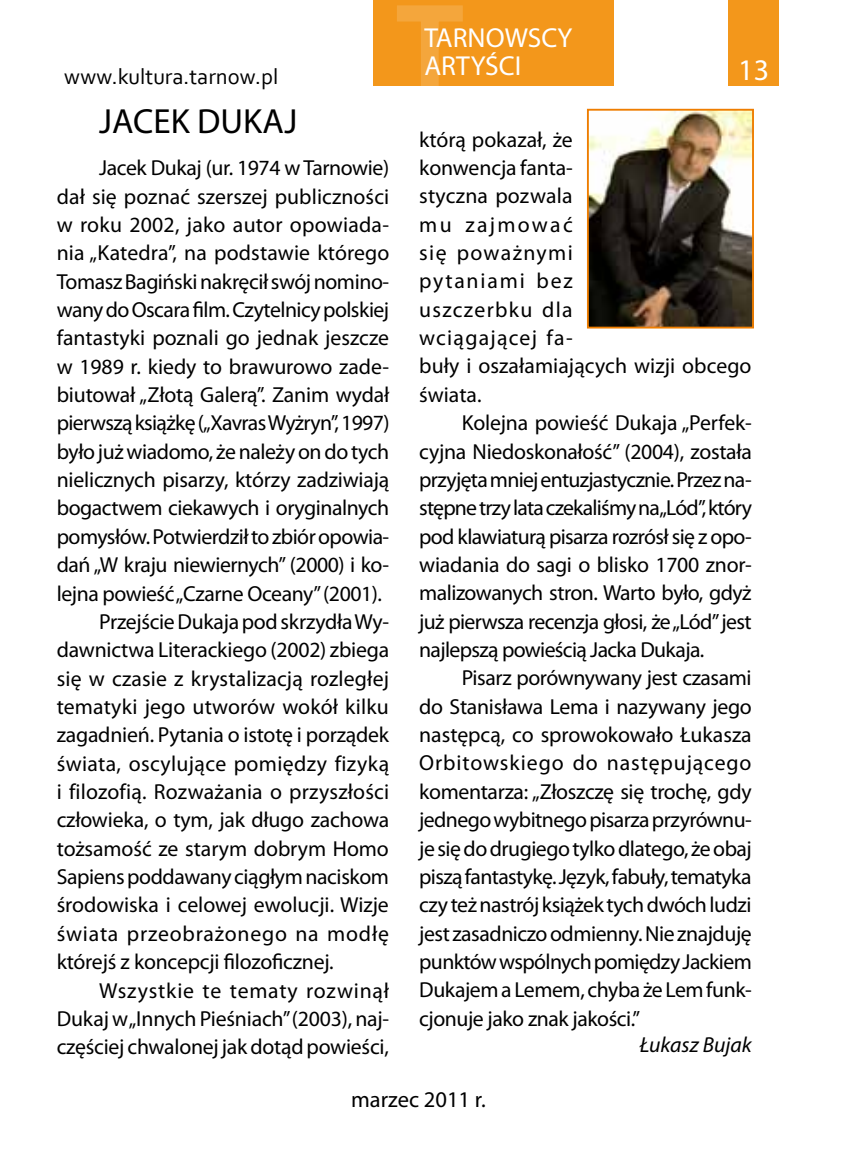
<style>
.page{position:relative;width:851px;height:1170px;background:#fff}
.page>*{position:absolute;margin:0;border:0;box-sizing:border-box;transform-origin:0 0}
.t1{font:35px "Myriad Pro";color:#000}
.t2{font:30px "Myriad Pro";color:#fff}
.t3{font:27.5px/27.5px "Myriad Pro";color:#fff}
.t4{font:22.5px "Corbel";color:#000}
.t5{font:22.5px "Myriad Pro";color:#000}
.t6{font:21.75px/28.2px "Myriad Pro";letter-spacing:-.01em;color:#000;text-align:justify}
.t7{font:21.75px/28.2px "Myriad Pro";letter-spacing:.01em;color:#000}
.t8{font:21.75px "Myriad Pro";letter-spacing:.035em;color:#000}
.t9{font:21.75px "Myriad Pro";letter-spacing:-.03em;color:#000}
.t10{font:21.75px "Myriad Pro";letter-spacing:.015em;color:#000}
.t11{font:italic 21.75px "Myriad Pro";color:#000}
</style>
<div class="page">
<div style="left:728px;top:0;width:50px;height:85px;background:#f3971b"></div>
<div style="left:373px;top:0;width:241px;height:85px;background:#f3971b"></div>
<svg style="left:394px;top:5px;width:174px;height:81px"></svg>
<img style="left:590px;top:112px;width:160px;height:213px">
<div style="left:587px;top:109px;width:166px;height:219px;border:2px solid #ee7d00"></div>
<p class="t4" style="left:64px;top:62px;width:215px">www.kultura.tarnow.pl</p>
<h1 class="t1" style="left:99px;top:99px;width:200px">JACEK DUKAJ</h1>
<p class="t6" style="left:99px;top:153px;width:291px">Jacek Dukaj (ur. 1974 w Tarnowie)</p>
<p class="t6" style="left:57px;top:182px;width:334px">dał się poznać szerszej publiczności</p>
<p class="t7" style="left:57px;top:210px;width:334px">w roku 2002, jako autor opowiada-</p>
<p class="t6" style="left:57px;top:238px;width:334px">nia „Katedra”, na podstawie którego</p>
<p class="t6" style="left:57px;top:267px;width:334px">Tomasz Bagiński nakręcił swój nomino-</p>
<p class="t6" style="left:57px;top:295px;width:334px">wany do Oscara film. Czytelnicy polskiej</p>
<p class="t6" style="left:57px;top:323px;width:334px">fantastyki poznali go jednak jeszcze</p>
<p class="t6" style="left:57px;top:352px;width:334px">w 1989 r. kiedy to brawurowo zade-</p>
<p class="t6" style="left:57px;top:380px;width:334px">biutował „Złotą Galerą”. Zanim wydał</p>
<p class="t9" style="left:57px;top:409px;width:334px">pierwszą książkę („Xavras Wyżryn”, 1997)</p>
<p class="t6" style="left:57px;top:437px;width:334px">było już wiadomo, że należy on do tych</p>
<p class="t6" style="left:57px;top:465px;width:334px">nielicznych pisarzy, którzy zadziwiają</p>
<p class="t6" style="left:57px;top:493px;width:334px">bogactwem ciekawych i oryginalnych</p>
<p class="t6" style="left:57px;top:522px;width:334px">pomysłów. Potwierdził to zbiór opowia-</p>
<p class="t6" style="left:57px;top:550px;width:334px">dań „W kraju niewiernych” (2000) i ko-</p>
<p class="t6" style="left:57px;top:578px;width:327px">lejna powieść „Czarne Oceany” (2001).</p>
<p class="t6" style="left:99px;top:607px;width:291px">Przejście Dukaja pod skrzydła Wy-</p>
<p class="t6" style="left:57px;top:635px;width:334px">dawnictwa Literackiego (2002) zbiega</p>
<p class="t6" style="left:57px;top:663px;width:334px">się w czasie z krystalizacją rozległej</p>
<p class="t6" style="left:57px;top:692px;width:333px">tematyki jego utworów wokół kilku</p>
<p class="t6" style="left:57px;top:720px;width:334px">zagadnień. Pytania o istotę i porządek</p>
<p class="t10" style="left:57px;top:749px;width:334px">świata, oscylujące pomiędzy fizyką</p>
<p class="t7" style="left:57px;top:777px;width:334px">i filozofią. Rozważania o przyszłości</p>
<p class="t6" style="left:57px;top:805px;width:334px">człowieka, o tym, jak długo zachowa</p>
<p class="t6" style="left:57px;top:833px;width:333px">tożsamość ze starym dobrym Homo</p>
<p class="t6" style="left:57px;top:862px;width:334px">Sapiens poddawany ciągłym naciskom</p>
<p class="t6" style="left:57px;top:890px;width:333px">środowiska i celowej ewolucji. Wizje</p>
<p class="t8" style="left:57px;top:920px;width:334px">świata przeobrażonego na modłę</p>
<p class="t6" style="left:57px;top:947px;width:278px">którejś z koncepcji filozoficznej.</p>
<p class="t8" style="left:99px;top:976px;width:291px">Wszystkie te tematy rozwinął</p>
<p class="t6" style="left:57px;top:1003px;width:334px">Dukaj w „Innych Pieśniach” (2003), naj-</p>
<p class="t6" style="left:57px;top:1032px;width:333px">częściej chwalonej jak dotąd powieści,</p>
<p class="t3" style="left:424px;top:24px;width:150px">TARNOWSCY<br>ARTYŚCI</p>
<h2 class="t2" style="left:437px;top:48px;width:118px">KULTURA</h2>
<h2 class="t2" style="left:738px;top:51px;width:32px">13</h2>
<p class="t7" style="left:419px;top:125px;width:334px">którą pokazał, że<br>konwencja fanta-<br>styczna pozwala<br>mu zajmować<br>się poważnymi<br>pytaniami bez<br>uszczerbku dla<br>wciągającej fa-<br>buły i oszałamiających wizji obcego świata.</p>
<p class="t6" style="left:419px;top:408px;width:334px;text-indent:42px">Kolejna powieść Dukaja „Perfek&shy;cyjna Niedoskonałość” (2004), została przyjęta mniej entuzjastycznie. Przez na&shy;stępne trzy lata czekaliśmy na „Lód”, który pod klawiaturą pisarza rozrósł się z opo&shy;wiadania do sagi o blisko 1700 znor&shy;malizowanych stron. Warto było, gdyż już pierwsza recenzja głosi, że „Lód” jest najlepszą powieścią Jacka Dukaja.</p>
<p class="t6" style="left:419px;top:663px;width:334px;text-indent:42px">Pisarz porównywany jest czasami do Stanisława Lema i nazywany jego następcą, co sprowokowało Łukasza Orbitowskiego do następującego komentarza: „Złoszczę się trochę, gdy jednego wybitnego pisarza przyrównu&shy;je się do drugiego tylko dlatego, że obaj piszą fantastykę. Język, fabuły, tematyka czy też nastrój książek tych dwóch ludzi jest zasadniczo odmienny. Nie znajduję punktów wspólnych pomiędzy Jackiem Dukajem a Lemem, chyba że Lem funk&shy;cjonuje jako znak jakości.”</p>
<p class="t11" style="left:639px;top:1030px;width:113px">Łukasz Bujak</p>
<p class="t5" style="left:351px;top:1085px;width:136px">marzec 2011 r.</p>
</div>
